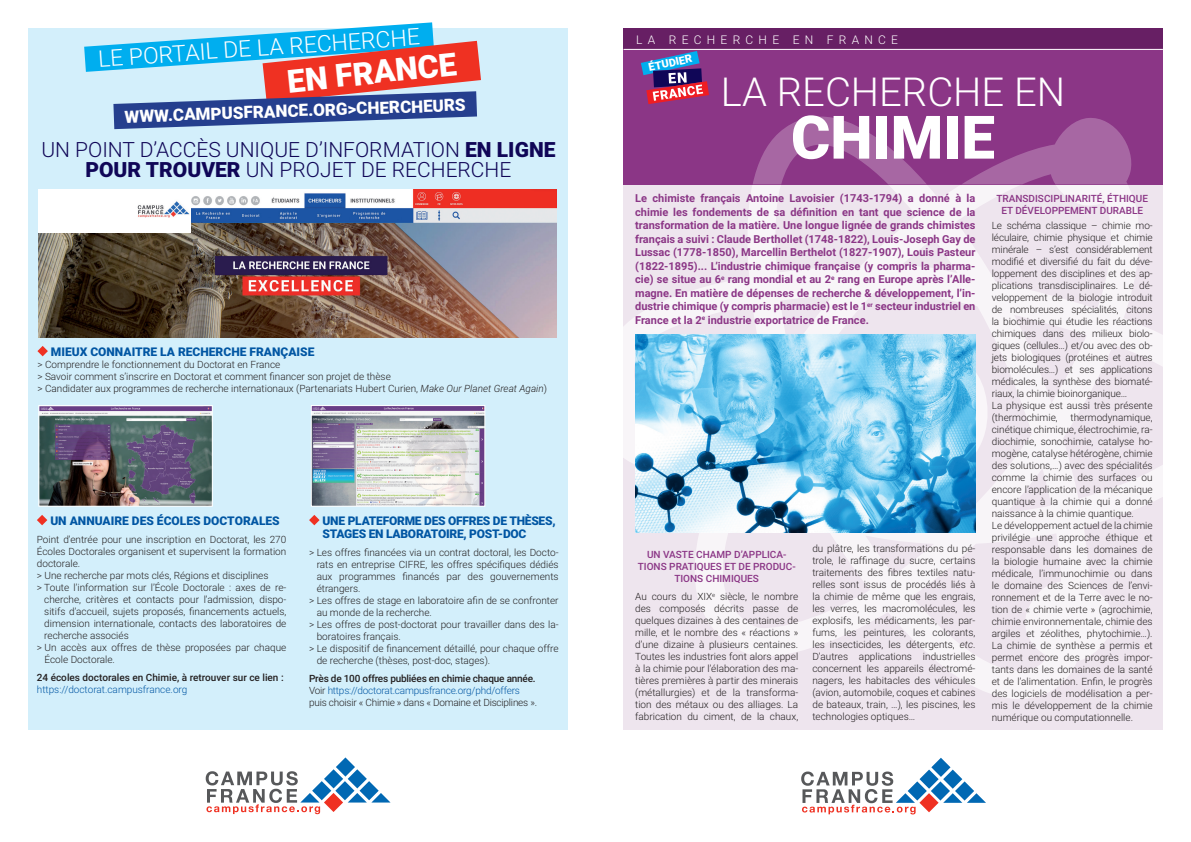
<style>
.page{position:relative;width:1191px;height:842px;background:#fff}
.page>*{position:absolute;margin:0;border:0;box-sizing:border-box;transform-origin:0 0}
.t1{font:900 60px "Roboto";color:#fff}
.t2{font:300 40px "Roboto";color:#fff}
.t3{font:900 32px "Roboto";color:#fff}
.t4{font:300 23px "Roboto";color:#fff}
.t5{font:300 21px/20px "Roboto";color:#100657;text-align:center}
.t6{font:900 17px "Roboto";color:#fff}
.t7{font:900 12px/13px "Roboto";letter-spacing:-.005em;color:#0156a3}
.t8{font:300 12px "Roboto";letter-spacing:.44em;color:#fff}
.t9{font:700 11px/13.5px "Roboto";color:#8b3686;text-align:justify}
.t10{font:900 11px "Roboto";color:#fff}
.t11{font:300 10px/12px "Roboto";color:#231f20}
.t12{font:300 10px/12px "Roboto";letter-spacing:-.02em;color:#231f20}
.t13{font:500 10px/12px "Roboto";color:#8b3686;text-align:center}
.t14{font:500 10px "Roboto";color:#231f20}
.t15{font:300 10px "Roboto";color:#0156a3}
.s1{font-weight:900}
.s2{font-style:italic}
.s3{font-weight:500}
.s4{color:#0156a3}
</style>
<div class="page">
<div style="left:623px;top:181px;width:539px;height:549px;background:#eee5ee"></div>
<svg style="left:623px;top:114px;width:540px;height:601px"></svg>
<img style="left:635px;top:334px;width:340px;height:198px">
<svg style="left:801px;top:758px;width:185px;height:56px"></svg>
<div style="left:623px;top:28px;width:539px;height:150px;background:#671f64"></div>
<div style="left:623px;top:49px;width:539px;height:135px;background:#8b3686"></div>
<hr style="left:623px;top:49px;width:539px;height:1px;background:#fff">
<svg style="left:641px;top:51px;width:68px;height:53px"></svg>
<svg style="left:753px;top:116px;width:379px;height:68px"></svg>
<div style="left:28px;top:28px;width:539px;height:701px;background:#d3effb"></div>
<img style="left:39px;top:223px;width:518px;height:115px">
<img style="left:191px;top:190px;width:366px;height:33px">
<img style="left:39px;top:190px;width:152px;height:43px">
<svg style="left:206px;top:757px;width:184px;height:57px"></svg>
<img style="left:38px;top:405px;width:175px;height:102px">
<svg style="left:311px;top:405px;width:175px;height:102px;background:#bbbbc4"></svg>
<svg style="left:37px;top:346px;width:11px;height:10px"></svg>
<svg style="left:37px;top:515px;width:10px;height:10px"></svg>
<svg style="left:309px;top:515px;width:10px;height:10px"></svg>
<svg style="left:84px;top:22px;width:397px;height:107px"></svg>
<h3 class="t4" style="left:97px;top:43px;width:324px;rotate:-4deg">LE PORTAIL DE LA RECHERCHE</h3>
<h3 class="t3" style="left:285px;top:59px;width:171px;rotate:-6deg">EN FRANCE</h3>
<h3 class="t6" style="left:124px;top:105px;width:343px;rotate:-2deg">WWW.CAMPUSFRANCE.ORG&gt;CHERCHEURS</h3>
<h3 class="t5" style="left:41px;top:139px;width:515px">UN POINT D’ACCÈS UNIQUE D’INFORMATION <span class="s1">EN LIGNE<br>POUR TROUVER</span> UN PROJET DE RECHERCHE</h3>
<p class="t7" style="left:51px;top:345px;width:265px">MIEUX CONNAITRE LA RECHERCHE FRANÇAISE</p>
<p class="t11" style="left:37px;top:358px;width:511px">&gt; Comprendre le fonctionnement du Doctorat en France<br>&gt; Savoir comment s’inscrire en Doctorat et comment financer son projet de thèse<br>&gt; Candidater aux programmes de recherche internationaux (Partenariats Hubert Curien, <span class="s2">Make Our Planet Great Again</span>)</p>
<p class="t7" style="left:50px;top:514px;width:231px">UN ANNUAIRE DES ÉCOLES DOCTORALES</p>
<p class="t11" style="left:37px;top:533px;width:251px">Point d’entrée pour une inscription en Doctorat, les 270</p>
<p class="t11" style="left:37px;top:545px;width:251px">Écoles Doctorales organisent et supervisent la formation</p>
<p class="t11" style="left:37px;top:557px;width:45px">doctorale.</p>
<p class="t11" style="left:37px;top:569px;width:233px">&gt; Une recherche par mots clés, Régions et disciplines</p>
<p class="t11" style="left:37px;top:581px;width:251px">&gt; Toute l’information sur l’École Doctorale : axes de re-</p>
<p class="t11" style="left:44px;top:593px;width:244px">cherche, critères et contacts pour l’admission, dispo-</p>
<p class="t11" style="left:44px;top:605px;width:244px">sitifs d’accueil, sujets proposés, financements actuels,</p>
<p class="t11" style="left:44px;top:617px;width:244px">dimension internationale, contacts des laboratoires de</p>
<p class="t11" style="left:44px;top:629px;width:86px">recherche associés</p>
<p class="t11" style="left:37px;top:641px;width:251px">&gt; Un accès aux offres de thèse proposées par chaque</p>
<p class="t11" style="left:44px;top:653px;width:72px">École Doctorale.</p>
<p class="t14" style="left:37px;top:670px;width:248px">24 écoles doctorales en Chimie, à retrouver sur ce lien :</p>
<p class="t15" style="left:37px;top:682px;width:152px">https://doctorat.campusfrance.org</p>
<p class="t7" style="left:322px;top:514px;width:234px">UNE PLATEFORME DES OFFRES DE THÈSES,<br>STAGES EN LABORATOIRE, POST-DOC</p>
<p class="t11" style="left:309px;top:546px;width:251px">&gt; Les offres financées via un contrat doctoral, les Docto-</p>
<p class="t11" style="left:317px;top:558px;width:243px">rats en entreprise CIFRE, les offres spécifiques dédiés</p>
<p class="t11" style="left:317px;top:570px;width:243px">aux programmes financés par des gouvernements</p>
<p class="t11" style="left:317px;top:582px;width:45px">étrangers.</p>
<p class="t11" style="left:309px;top:594px;width:251px">&gt; Les offres de stage en laboratoire afin de se confronter</p>
<p class="t11" style="left:317px;top:606px;width:117px">au monde de la recherche.</p>
<p class="t11" style="left:309px;top:618px;width:251px">&gt; Les offres de post-doctorat pour travailler dans des la-</p>
<p class="t11" style="left:317px;top:630px;width:86px">boratoires français.</p>
<p class="t11" style="left:309px;top:642px;width:251px">&gt; Le dispositif de financement détaillé, pour chaque offre</p>
<p class="t11" style="left:317px;top:654px;width:175px">de recherche (thèses, post-doc, stages).</p>
<p class="t12" style="left:309px;top:672px;width:229px"><span class="s3">Près de 100 offres publiées en chimie chaque année.<br></span>Voir <span class="s4">https://doctorat.campusfrance.org/phd/offers </span>puis choisir « Chimie » dans « Domaine et Disciplines ».</p>
<p class="t8" style="left:636px;top:31px;width:263px">LA RECHERCHE EN FRANCE</p>
<p class="t10" style="left:647px;top:60px;width:46px;rotate:-12deg">ÉTUDIER</p>
<h2 class="t2" style="left:720px;top:63px;width:346px">LA RECHERCHE EN</h2>
<h1 class="t1" style="left:791px;top:95px;width:205px">CHIMIE</h1>
<p class="t13" style="left:996px;top:192px;width:153px">TRANSDISCIPLINARITÉ, ÉTHIQUE<br>ET DÉVELOPPEMENT DURABLE</p>
<p class="t11" style="left:991px;top:219px;width:162px">Le schéma classique – chimie mo&shy;léculaire, chimie physique et chimie minérale – s’est considérablement modifié et diversifié du fait du déve&shy;loppement des disciplines et des ap&shy;plications transdisciplinaires. Le dé&shy;veloppement de la biologie introduit de nombreuses spécialités, citons la biochimie qui étudie les réactions chimiques dans des milieux biolo&shy;giques (cellules…) et/ou avec des ob&shy;jets biologiques (protéines et autres biomolécules…) et ses applications médicales, la synthèse des biomaté&shy;riaux, la chimie bioinorganique…<br>La physique est aussi très présente (thermochimie,</p>
<p class="t9" style="left:635px;top:191px;width:342px">Le chimiste français Antoine Lavoisier (1743-1794) a donné à la chimie les fondements de sa définition en tant que science de la transformation de la matière. Une longue lignée de grands chimistes français a suivi : Claude Berthollet (1748-1822), Louis-Joseph Gay de Lussac (1778-1850), Marcellin Berthelot (1827-1907), Louis Pasteur (1822-1895)... L’industrie chimique française (y compris la pharma&shy;cie) se situe au 6<sup>e</sup> rang mondial et au 2<sup>e</sup> rang en Europe après l’Alle&shy;magne. En matière de dépenses de recherche &amp; développement, l’in&shy;dustrie chimique (y compris pharmacie) est le 1<sup>er</sup> secteur industriel en France et la 2<sup>e</sup> industrie exportatrice de France.</p>
<p class="t11" style="left:991px;top:411px;width:162px;text-indent:79px">thermodynamique, cinétique chimique, électrochimie, ra&shy;diochimie, sonochimie, catalyse ho&shy;mogène, catalyse hétérogène, chimie des solutions,…) avec des spécialités comme la chimie des surfaces ou encore l’application de la mécanique quantique à la chimie qui a donné naissance à la chimie quantique.<br>Le développement actuel de la chimie privilégie une approche éthique et responsable dans les domaines de la biologie humaine avec la chimie médicale, l’immunochimie ou dans le domaine des Sciences de l’envi&shy;ronnement et de la Terre avec le no&shy;tion de « chimie verte » (agrochimie, chimie environnementale, chimie des argiles et zéolithes, phytochimie…).<br>La chimie de synthèse a permis et permet encore des progrès impor&shy;tants dans les domaines de la santé et de l’alimentation. Enfin, le progrès des logiciels de modélisation a per&shy;mis le développement de la chimie numérique ou computationnelle.</p>
<p class="t11" style="left:812px;top:542px;width:165px;text-align:justify">du plâtre, les transformations du pé&shy;trole, le raffinage du sucre, certains traitements des fibres textiles natu&shy;relles sont issus de procédés liés à la chimie de même que les engrais, les verres, les macromolécules, les explosifs, les médicaments, les par&shy;fums, les peintures, les colorants, les insecticides, les détergents, <span class="s2">etc</span>.<br>D’autres applications industrielles concernent les appareils électromé&shy;nagers, les habitacles des véhicules (avion, automobile, coques et cabines de bateaux, train, …), les piscines, les technologies optiques…</p>
<p class="t13" style="left:638px;top:548px;width:159px">UN VASTE CHAMP D’APPLICA-<br>TIONS PRATIQUES ET DE PRODUC-<br>TIONS CHIMIQUES</p>
<p class="t11" style="left:635px;top:590px;width:164px;text-align:justify">Au cours du XIX<sup>e</sup> siècle, le nombre des composés décrits passe de quelques dizaines à des centaines de mille, et le nombre des « réactions » d’une dizaine à plusieurs centaines.<br>Toutes les industries font alors appel à la chimie pour l’élaboration des ma&shy;tières premières à partir des minerais (métallurgies) et de la transforma&shy;tion des métaux ou des alliages. La fabrication du ciment, de la chaux,</p>
</div>
